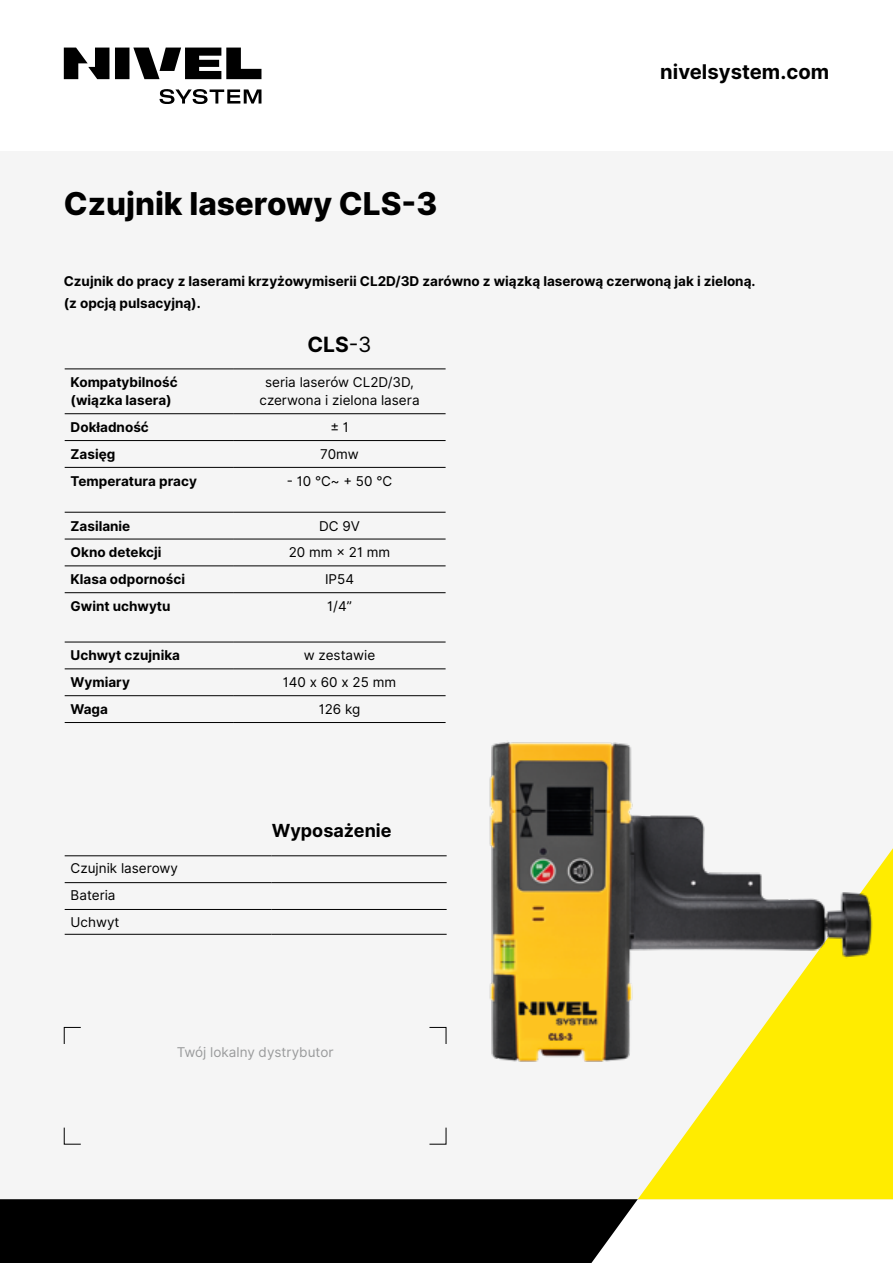
<style>
.page{position:relative;width:893px;height:1263px;background:#fff}
.page>*{position:absolute;margin:0;border:0;box-sizing:border-box;transform-origin:0 0}
.t1{font:800 31.5px "Inter";color:#000}
.t2{font:700 21px "Inter";color:#000}
.t3{font:700 20.25px "Inter";color:#000}
.t4{font:700 18px "Inter";color:#000}
.t5{font:700 13.5px/18px "Inter";color:#000}
.t6{font:13.5px/26.8px "Inter";color:#000;text-align:center}
.t7{font:13.5px "Inter";color:#9a9b9c}
.s1{font-weight:400}
</style>
<div class="page">
<div style="left:0;top:0;width:893px;height:1199px;background:#f5f5f5"></div>
<svg style="left:638px;top:1116px;width:255px;height:83px;background:#fded1e"></svg>
<div style="left:0;top:1199px;width:638px;height:64px;background:#000"></div>
<hr style="left:233px;top:440px;width:213px;height:1px;background:#000">
<hr style="left:233px;top:467px;width:213px;height:1px;background:#000">
<hr style="left:233px;top:512px;width:213px;height:1px;background:#000">
<hr style="left:233px;top:539px;width:213px;height:1px;background:#000">
<hr style="left:233px;top:565px;width:213px;height:1px;background:#000">
<hr style="left:233px;top:592px;width:213px;height:1px;background:#000">
<hr style="left:233px;top:642px;width:213px;height:1px;background:#000">
<hr style="left:233px;top:668px;width:213px;height:1px;background:#000">
<hr style="left:233px;top:695px;width:213px;height:1px;background:#000">
<hr style="left:65px;top:368px;width:168px;height:1px;background:#000">
<hr style="left:65px;top:413px;width:168px;height:1px;background:#000">
<hr style="left:65px;top:440px;width:168px;height:1px;background:#000">
<hr style="left:65px;top:467px;width:168px;height:1px;background:#000">
<hr style="left:65px;top:512px;width:168px;height:1px;background:#000">
<hr style="left:65px;top:539px;width:168px;height:1px;background:#000">
<hr style="left:65px;top:565px;width:168px;height:1px;background:#000">
<hr style="left:65px;top:592px;width:168px;height:1px;background:#000">
<hr style="left:65px;top:642px;width:168px;height:1px;background:#000">
<hr style="left:65px;top:668px;width:168px;height:1px;background:#000">
<hr style="left:65px;top:695px;width:168px;height:1px;background:#000">
<hr style="left:65px;top:722px;width:168px;height:1px;background:#000">
<hr style="left:233px;top:722px;width:213px;height:1px;background:#000">
<hr style="left:233px;top:368px;width:213px;height:1px;background:#000">
<hr style="left:233px;top:413px;width:213px;height:1px;background:#000">
<hr style="left:271px;top:909px;width:176px;height:1px;background:#000">
<hr style="left:271px;top:934px;width:176px;height:1px;background:#000">
<hr style="left:65px;top:882px;width:206px;height:1px;background:#000">
<hr style="left:65px;top:909px;width:206px;height:1px;background:#000">
<hr style="left:65px;top:934px;width:206px;height:1px;background:#000">
<hr style="left:271px;top:882px;width:176px;height:1px;background:#000">
<hr style="left:65px;top:855px;width:206px;height:1px;background:#000">
<hr style="left:271px;top:855px;width:176px;height:1px;background:#000">
<svg style="left:63px;top:1026px;width:18px;height:18px"></svg>
<svg style="left:429px;top:1127px;width:18px;height:18px"></svg>
<svg style="left:429px;top:1026px;width:18px;height:18px"></svg>
<svg style="left:63px;top:1127px;width:18px;height:18px"></svg>
<div style="left:0;top:0;width:893px;height:151px;background:#fff"></div>
<svg style="left:64px;top:48px;width:197px;height:56px"></svg>
<img style="left:489px;top:742px;width:404px;height:374px">
<h1 class="t1" style="left:64px;top:180px;width:375px">Czujnik laserowy CLS-3</h1>
<h3 class="t3" style="left:660px;top:57px;width:171px">nivelsystem.com</h3>
<p class="t5" style="left:64px;top:270px;width:693px;line-height:22.5px">Czujnik do pracy z laserami krzyżowymiserii CL2D/3D zarówno z wiązką laserową czerwoną jak i zieloną. (z opcją pulsacyjną).</p>
<h2 class="t2" style="left:307px;top:329px;width:66px">CLS<span class="s1">-3</span></h2>
<p class="t5" style="left:71px;top:374px;width:108px">Kompatybilność (wiązka lasera)</p>
<p class="t6" style="left:259px;top:373px;width:162px;line-height:18px">seria laserów CL2D/3D, czerwona i zielona lasera</p>
<p class="t5" style="left:71px;top:418px;width:80px">Dokładność</p>
<p class="t6" style="left:330px;top:414px;width:20px">± 1</p>
<p class="t5" style="left:71px;top:445px;width:46px">Zasięg</p>
<p class="t6" style="left:320px;top:441px;width:40px">70mw</p>
<p class="t5" style="left:71px;top:472px;width:128px">Temperatura pracy</p>
<p class="t6" style="left:287px;top:467px;width:107px">- 10 ℃~ + 50 ℃</p>
<p class="t5" style="left:71px;top:517px;width:61px">Zasilanie</p>
<p class="t6" style="left:319px;top:512px;width:42px">DC 9V</p>
<p class="t5" style="left:71px;top:544px;width:92px">Okno detekcji</p>
<p class="t6" style="left:289px;top:539px;width:103px">20 mm × 21 mm</p>
<p class="t5" style="left:71px;top:570px;width:116px">Klasa odporności</p>
<p class="t6" style="left:325px;top:566px;width:31px">IP54</p>
<p class="t5" style="left:71px;top:597px;width:101px">Gwint uchwytu</p>
<p class="t6" style="left:327px;top:593px;width:26px">1/4”</p>
<p class="t5" style="left:71px;top:647px;width:111px">Uchwyt czujnika</p>
<p class="t6" style="left:304px;top:642px;width:73px">w zestawie</p>
<p class="t5" style="left:71px;top:673px;width:61px">Wymiary</p>
<p class="t6" style="left:283px;top:669px;width:115px">140 x 60 x 25 mm</p>
<p class="t5" style="left:71px;top:700px;width:39px">Waga</p>
<p class="t6" style="left:319px;top:696px;width:43px">126 kg</p>
<p class="t6" style="left:71px;top:855px;width:109px;text-align:left">Czujnik laserowy<br>Bateria<br>Uchwyt</p>
<h3 class="t4" style="left:272px;top:817px;width:121px">Wyposażenie</h3>
<p class="t7" style="left:177px;top:1042px;width:158px">Twój lokalny dystrybutor</p>
</div>
